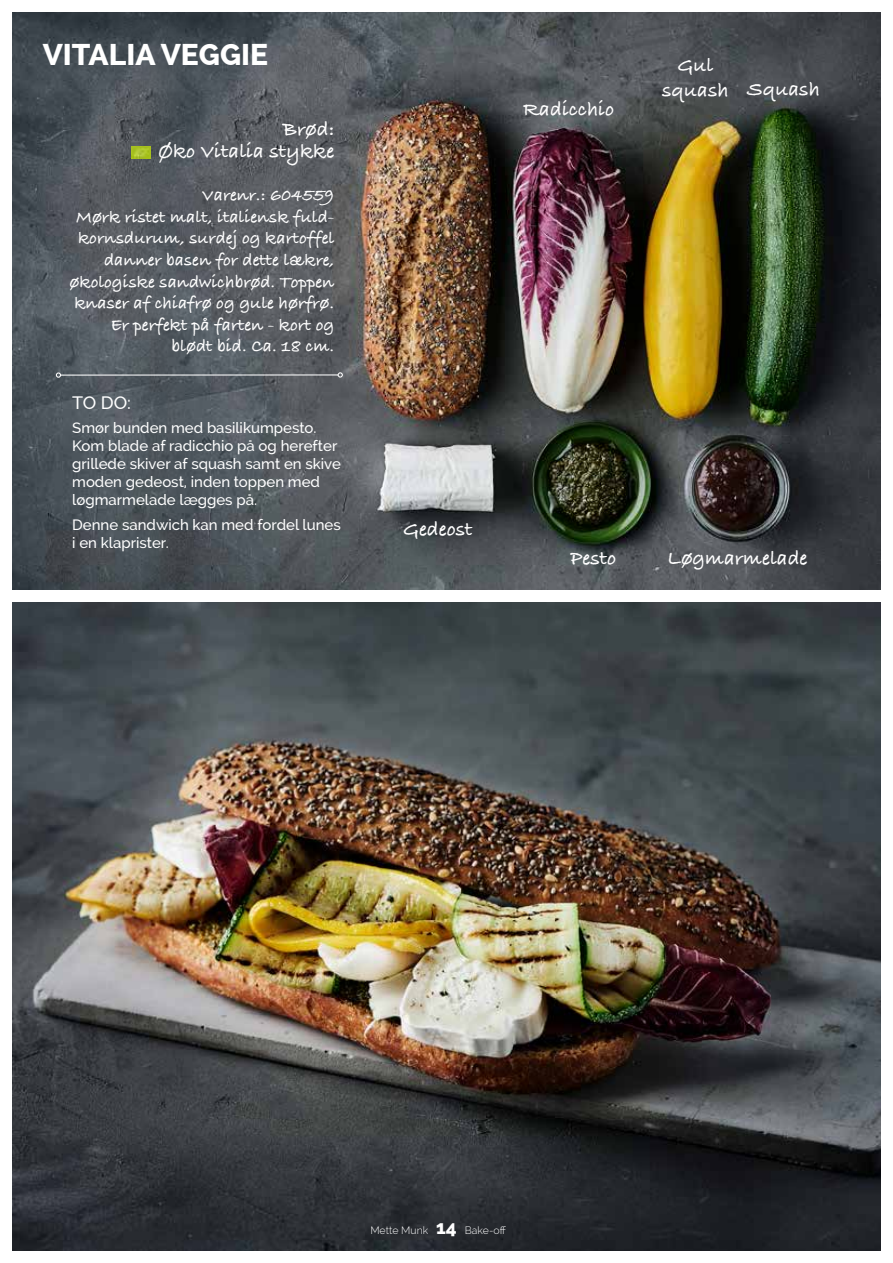
<style>
.page{position:relative;width:893px;height:1263px;background:#fff}
.page>*{position:absolute;margin:0;border:0;box-sizing:border-box;transform-origin:0 0}
.t1{font:800 30px "Raleway";color:#fff}
.t2{font:700 21px/21.6px "Bradley Hand ITCTT";color:#fff;text-align:right}
.t3{font:700 18px/21.6px "Bradley Hand ITCTT";color:#fff;text-align:right}
.t4{font:500 18px "Raleway";color:#fff}
.t5{font:500 15px/18px "Raleway";color:#fff}
.t6{font:300 10.5px "Raleway";color:#fff}
.s1{font-weight:800;font-size:18.9px}
</style>
<div class="page">
<img style="left:13px;top:13px;width:78px;height:576px">
<img style="left:91px;top:13px;width:789px;height:576px">
<img style="left:13px;top:602px;width:867px;height:648px">
<hr style="left:61px;top:374px;width:277px;height:2px;background:#fff">
<svg style="left:56px;top:372px;width:5px;height:6px"></svg>
<svg style="left:338px;top:372px;width:5px;height:6px"></svg>
<img style="left:132px;top:146px;width:19px;height:13px">
<h1 class="t1" style="left:43px;top:37px;width:227px">VITALIA VEGGIE</h1>
<p class="t2" style="left:158px;top:118px;width:178px">Brød:<br>Øko Vitalia stykke</p>
<p class="t3" style="left:69px;top:184px;width:266px">Varenr.: 604559<br>Mørk ristet malt, italiensk fuld&shy;kornsdurum, surdej og kartoffel danner basen for dette lækre, økologiske sandwichbrød. Toppen knaser af chiafrø og gule hørfrø.<br>Er perfekt på farten - kort og blødt bid. Ca. 18 cm.</p>
<p class="t4" style="left:72px;top:392px;width:60px">TO DO:</p>
<p class="t5" style="left:72px;top:419px;width:270px">Smør bunden med basilikumpesto.<br>Kom blade af radicchio på og herefter grillede skiver af squash samt en skive moden gedeost, inden toppen med løgmarmelade lægges på.</p>
<p class="t5" style="left:72px;top:515px;width:270px">Denne sandwich kan med fordel lunes i en klaprister.</p>
<p class="t2" style="left:523px;top:97px;width:92px">Radicchio</p>
<p class="t2" style="left:662px;top:51px;width:68px;line-height:25.2px;text-align:center">Gul squash</p>
<p class="t2" style="left:747px;top:78px;width:74px">Squash</p>
<p class="t2" style="left:403px;top:517px;width:71px">Gedeost</p>
<p class="t2" style="left:570px;top:547px;width:47px">Pesto</p>
<p class="t2" style="left:668px;top:547px;width:141px">Løgmarmelade</p>
<p class="t6" style="left:370px;top:1224px;width:137px">Mette Munk <span class="s1">14</span> Bake-off</p>
</div>
